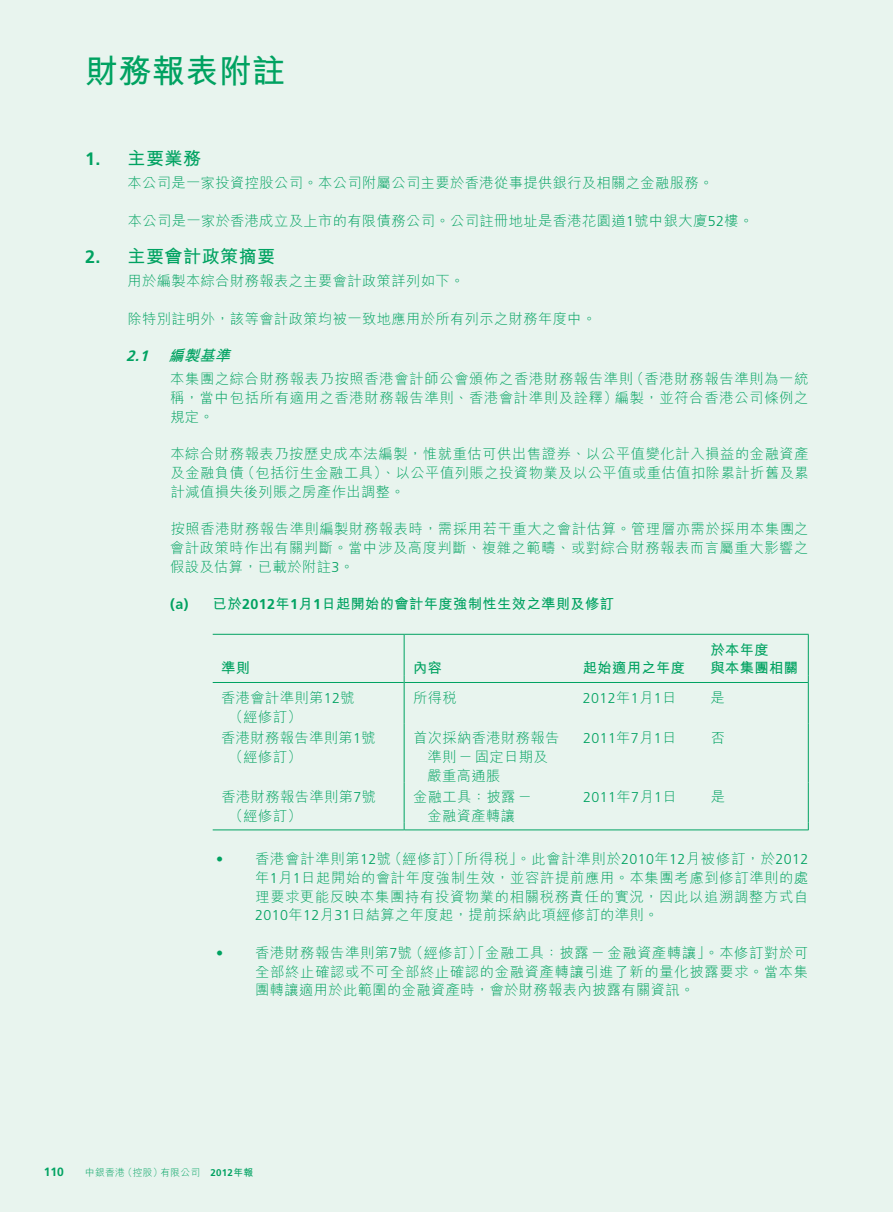
<style>
.page{position:relative;width:893px;height:1212px;background:#fff}
.page>*{position:absolute;margin:0;border:0;box-sizing:border-box;transform-origin:0 0}
.t1{font:33px "M Hei HK Bold E Ten B5 H";letter-spacing:.015em;color:#00a261}
.t2{font:18px "M Hei HK Bold E Ten B5 H";letter-spacing:.03em;color:#00a261}
.t3{font:italic 15px "M Hei HK Bold E Ten B5 H";color:#00a261}
.t4{font:14.25px/18.8px "M Hei HK Light E Ten B5 H";letter-spacing:.03em;color:#00a261;text-align:justify}
.t5{font:14.25px/18.8px "M Hei HK Bold E Ten B5 H";letter-spacing:.03em;color:#00a261}
.t6{font:300 14.25px "Frutiger LT Std";letter-spacing:.03em;color:#00a261}
.t7{font:700 12px "Frutiger LT Std";color:#00a261}
.t8{font:9.75px "M Hei HK Light E Ten B5 H";letter-spacing:.03em;color:#00a261}
.s1{font-family:"Frutiger LT Std";font-weight:700}
.s2{font-family:"Frutiger LT Std";font-weight:300}
.s3{font-family:"M Hei HK Light E Ten B5 H";font-weight:400}
.s4{font-family:"M Hei HK Bold E Ten B5 H"}
</style>
<div class="page">
<div style="left:0;top:0;width:892px;height:1212px;background:#e8f4ee"></div>
<hr style="left:213px;top:634px;width:191px;height:1px;background:#00a261">
<hr style="left:404px;top:635px;width:1px;height:40px;background:#00a261">
<hr style="left:404px;top:634px;width:404px;height:1px;background:#00a261">
<hr style="left:807px;top:635px;width:1px;height:40px;background:#00a261">
<hr style="left:404px;top:683px;width:1px;height:41px;background:#00a261">
<hr style="left:807px;top:683px;width:1px;height:41px;background:#00a261">
<hr style="left:404px;top:724px;width:1px;height:59px;background:#00a261">
<hr style="left:807px;top:724px;width:1px;height:59px;background:#00a261">
<hr style="left:404px;top:783px;width:1px;height:40px;background:#00a261">
<hr style="left:807px;top:783px;width:1px;height:40px;background:#00a261">
<hr style="left:213px;top:682px;width:191px;height:1px;background:#00a261">
<hr style="left:404px;top:682px;width:403px;height:1px;background:#00a261">
<hr style="left:213px;top:830px;width:191px;height:1px;background:#00a261">
<hr style="left:404px;top:830px;width:403px;height:1px;background:#00a261">
<h1 class="t1" style="left:85px;top:58px;width:202px">財務報表附註</h1>
<p class="t2" style="left:85px;top:152px;width:118px"><span class="s1">1.</span> 主要業務</p>
<p class="t4" style="left:128px;top:175px;width:587px">本公司是一家投資控股公司。本公司附屬公司主要於香港從事提供銀行及相關之金融服務。</p>
<p class="t4" style="left:128px;top:213px;width:627px">本公司是一家於香港成立及上市的有限債務公司。公司註冊地址是香港花園道<span class="s2">1</span>號中銀大廈<span class="s2">52</span>樓。</p>
<p class="t2" style="left:85px;top:250px;width:192px"><span class="s1">2.</span> 主要會計政策摘要</p>
<p class="t4" style="left:128px;top:273px;width:338px">用於編製本綜合財務報表之主要會計政策詳列如下。</p>
<p class="t4" style="left:128px;top:311px;width:470px">除特別註明外，該等會計政策均被一致地應用於所有列示之財務年度中。</p>
<p class="t3" style="left:126px;top:350px;width:109px"><span class="s1">2.1</span> 編製基準</p>
<p class="t4" style="left:170px;top:371px;width:639px">本集團之綜合財務報表乃按照香港會計師公會頒佈之香港財務報告準則（香港財務報告準則為一統稱，當中包括所有適用之香港財務報告準則、香港會計準則及詮釋）編製，並符合香港公司條例之規定。</p>
<p class="t4" style="left:170px;top:446px;width:640px">本綜合財務報表乃按歷史成本法編製，惟就重估可供出售證券、以公平值變化計入損益的金融資產及金融負債（包括衍生金融工具）、以公平值列賬之投資物業及以公平值或重估值扣除累計折舊及累計減值損失後列賬之房產作出調整。</p>
<p class="t4" style="left:170px;top:521px;width:639px">按照香港財務報告準則編製財務報表時，需採用若干重大之會計估算。管理層亦需於採用本集團之會計政策時作出有關判斷。當中涉及高度判斷、複雜之範疇、或對綜合財務報表而言屬重大影響之假設及估算，已載於附註<span class="s2">3</span>。</p>
<p class="t5" style="left:170px;top:596px;width:445px"><span class="s1">(a)</span> 已於<span class="s1">2012</span>年<span class="s1">1</span>月<span class="s1">1</span>日起開始的會計年度強制性生效之準則及修訂</p>
<p class="t5" style="left:221px;top:661px;width:30px">準則</p>
<p class="t5" style="left:413px;top:661px;width:30px">內容</p>
<p class="t5" style="left:583px;top:661px;width:104px">起始適用之年度</p>
<p class="t5" style="left:710px;top:642px;width:89px">於本年度<br>與本集團相關</p>
<p class="t4" style="left:229px;top:690px;width:127px;text-indent:-8px">香港會計準則第<span class="s2">12</span>號（經修訂）</p>
<p class="t4" style="left:413px;top:690px;width:45px">所得稅</p>
<p class="t6" style="left:583px;top:692px;width:95px">2012<span class="s3">年</span>1<span class="s3">月</span>1<span class="s3">日</span></p>
<p class="t4" style="left:710px;top:690px;width:16px">是</p>
<p class="t4" style="left:229px;top:730px;width:148px;text-indent:-8px">香港財務報告準則第<span class="s2">1</span>號（經修訂）</p>
<p class="t4" style="left:427px;top:730px;width:133px;text-align:left;text-indent:-14px">首次採納香港財務報告準則－固定日期及嚴重高通脹</p>
<p class="t6" style="left:583px;top:732px;width:95px">2011<span class="s3">年</span>7<span class="s3">月</span>1<span class="s3">日</span></p>
<p class="t4" style="left:710px;top:730px;width:16px">否</p>
<p class="t4" style="left:229px;top:789px;width:148px;text-indent:-8px">香港財務報告準則第<span class="s2">7</span>號（經修訂）</p>
<p class="t4" style="left:413px;top:789px;width:120px;text-align:center">金融工具：披露－金融資產轉讓</p>
<p class="t6" style="left:583px;top:791px;width:95px">2011<span class="s3">年</span>7<span class="s3">月</span>1<span class="s3">日</span></p>
<p class="t4" style="left:710px;top:789px;width:16px">是</p>
<p class="t4" style="left:255px;top:851px;width:554px">香港會計準則第<span class="s2">12</span>號（經修訂）「所得稅」。此會計準則於<span class="s2">2010</span>年<span class="s2">12</span>月被修訂，於<span class="s2">2012</span>年<span class="s2">1</span>月<span class="s2">1</span>日起開始的會計年度強制生效，並容許提前應用。本集團考慮到修訂準則的處理要求更能反映本集團持有投資物業的相關稅務責任的實況，因此以追溯調整方式自<span class="s2">2010</span>年<span class="s2">12</span>月<span class="s2">31</span>日結算之年度起，提前採納此項經修訂的準則。</p>
<p class="t4" style="left:255px;top:945px;width:554px">香港財務報告準則第<span class="s2">7</span>號（經修訂）「金融工具：披露－金融資產轉讓」。本修訂對於可全部終止確認或不可全部終止確認的金融資產轉讓引進了新的量化披露要求。當本集團轉讓適用於此範圍的金融資產時，會於財務報表內披露有關資訊。</p>
<p class="t7" style="left:44px;top:1165px;width:22px">110</p>
<p class="t8" style="left:85px;top:1169px;width:169px">中銀香港（控股）有限公司　<span class="s1">2012</span><span class="s4">年報</span></p>
</div>
